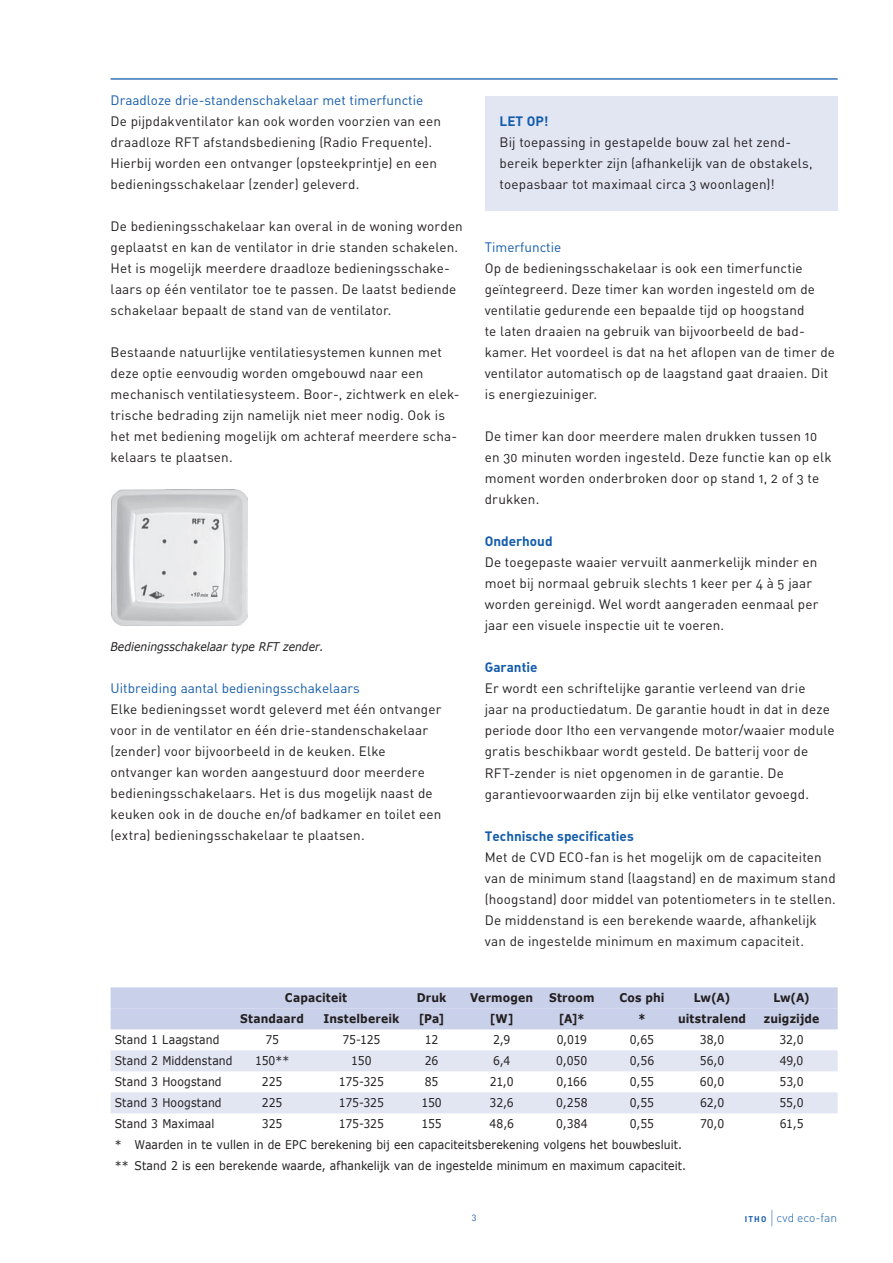
<style>
.page{position:relative;width:893px;height:1263px;background:#fff}
.page>*{position:absolute;margin:0;border:0;box-sizing:border-box;transform-origin:0 0}
.t1{font:19.2px "DIN Light Alternate";color:#135cab;scale:.5 1}
.t2{font:13.5px/21px "DIN Regular Alternate";letter-spacing:.01em;color:#231f20}
.t3{font:13.5px "DIN Regular Alternate";color:#135cab}
.t4{font:13.5px "DIN Bold Alternate";color:#135cab}
.t5{font:12px/21px "Verdana";letter-spacing:.01em;color:#231f20;scale:.9 1}
.t6{font:700 12px "Verdana";letter-spacing:.015em;color:#231f20;scale:.9 1}
.t7{font:italic 12px "Verdana";color:#231f20;scale:.9 1}
.t8{font:12px "DIN Light Alternate";color:#135cab}
.t9{font:9px "DIN Regular Alternate";color:#135cab}
.t10{font:8.25px "DIN Bold Alternate";color:#135cab}
</style>
<div class="page">
<img style="left:111px;top:489px;width:136px;height:136px">
<hr style="left:111px;top:78px;width:727px;height:2px;background:#135cab">
<div style="left:111px;top:987px;width:727px;height:21px;background:#c9d0e9"></div>
<div style="left:111px;top:1008px;width:727px;height:21px;background:#c9d0e9"></div>
<div style="left:111px;top:1050px;width:727px;height:21px;background:#e2e6f3"></div>
<div style="left:111px;top:1092px;width:727px;height:21px;background:#e2e6f3"></div>
<div style="left:485px;top:96px;width:353px;height:114px;background:#e2e6f3"></div>
<p class="t3" style="left:111px;top:92px;width:314px">Draadloze drie-standenschakelaar met timerfunctie</p>
<p class="t2" style="left:111px;top:111px;width:332px">De pijpdakventilator kan ook worden voorzien van een draadloze RFT afstandsbediening (Radio Frequente).<br>Hierbij worden een ontvanger (opsteekprintje) en een bedieningsschakelaar (zender) geleverd.</p>
<p class="t2" style="left:111px;top:216px;width:354px">De bedieningsschakelaar kan overal in de woning worden geplaatst en kan de ventilator in drie standen schakelen.<br>Het is mogelijk meerdere draadloze bedieningsschake&shy;laars op één ventilator toe te passen. De laatst bediende schakelaar bepaalt de stand van de ventilator.</p>
<p class="t2" style="left:111px;top:342px;width:351px">Bestaande natuurlijke ventilatiesystemen kunnen met deze optie eenvoudig worden omgebouwd naar een mechanisch ventilatiesysteem. Boor-, zichtwerk en elek&shy;trische bedrading zijn namelijk niet meer nodig. Ook is het met bediening mogelijk om achteraf meerdere scha&shy;kelaars te plaatsen.</p>
<p class="t7" style="left:111px;top:639px;width:238px">Bedieningsschakelaar type RFT zender.</p>
<p class="t3" style="left:111px;top:680px;width:251px">Uitbreiding aantal bedieningsschakelaars</p>
<p class="t2" style="left:111px;top:699px;width:332px">Elke bedieningsset wordt geleverd met één ontvanger voor in de ventilator en één drie-standenschakelaar (zender) voor bijvoorbeeld in de keuken. Elke ontvanger kan worden aangestuurd door meerdere bedieningsschakelaars. Het is dus mogelijk naast de keuken ook in de douche en/of badkamer en toilet een (extra) bedieningsschakelaar te plaatsen.</p>
<p class="t4" style="left:500px;top:113px;width:50px">LET OP!</p>
<p class="t2" style="left:500px;top:132px;width:315px">Bij toepassing in gestapelde bouw zal het zend&shy;bereik beperkter zijn (afhankelijk van de obstakels, toepasbaar tot maximaal circa 3 woonlagen)!</p>
<p class="t3" style="left:485px;top:239px;width:78px">Timerfunctie</p>
<p class="t2" style="left:485px;top:258px;width:352px">Op de bedieningsschakelaar is ook een timerfunctie geïntegreerd. Deze timer kan worden ingesteld om de ventilatie gedurende een bepaalde tijd op hoogstand<br>te laten draaien na gebruik van bijvoorbeeld de bad&shy;kamer. Het voordeel is dat na het aflopen van de timer de ventilator automatisch op de laagstand gaat draaien. Dit is energiezuiniger.</p>
<p class="t2" style="left:485px;top:426px;width:348px">De timer kan door meerdere malen drukken tussen 10 en 30 minuten worden ingesteld. Deze functie kan op elk moment worden onderbroken door op stand 1, 2 of 3 te drukken.</p>
<p class="t4" style="left:485px;top:533px;width:69px">Onderhoud</p>
<p class="t2" style="left:485px;top:552px;width:335px">De toegepaste waaier vervuilt aanmerkelijk minder en moet bij normaal gebruik slechts 1 keer per 4 à 5 jaar worden gereinigd. Wel wordt aangeraden eenmaal per jaar een visuele inspectie uit te voeren.</p>
<p class="t4" style="left:485px;top:659px;width:54px">Garantie</p>
<p class="t2" style="left:485px;top:678px;width:351px">Er wordt een schriftelijke garantie verleend van drie<br>jaar na productiedatum. De garantie houdt in dat in deze periode door Itho een vervangende motor/waaier module gratis beschikbaar wordt gesteld. De batterij voor de RFT-zender is niet opgenomen in de garantie. De garantievoorwaarden zijn bij elke ventilator gevoegd.</p>
<p class="t4" style="left:485px;top:827px;width:151px">Technische specificaties</p>
<p class="t2" style="left:485px;top:846px;width:353px">Met de CVD ECO-fan is het mogelijk om de capaciteiten van de minimum stand (laagstand) en de maximum stand (hoogstand) door middel van potentiometers in te stellen.<br>De middenstand is een berekende waarde, afhankelijk van de ingestelde minimum en maximum capaciteit.</p>
<p class="t6" style="left:285px;top:990px;width:71px">Capaciteit</p>
<p class="t6" style="left:417px;top:990px;width:34px">Druk</p>
<p class="t6" style="left:470px;top:990px;width:71px">Vermogen</p>
<p class="t6" style="left:549px;top:990px;width:52px">Stroom</p>
<p class="t6" style="left:619px;top:990px;width:52px">Cos phi</p>
<p class="t6" style="left:694px;top:990px;width:42px">Lw(A)</p>
<p class="t6" style="left:773px;top:990px;width:42px">Lw(A)</p>
<p class="t6" style="left:240px;top:1011px;width:72px">Standaard</p>
<p class="t6" style="left:323px;top:1011px;width:86px">Instelbereik</p>
<p class="t6" style="left:419px;top:1011px;width:30px">[Pa]</p>
<p class="t6" style="left:490px;top:1011px;width:28px">[W]</p>
<p class="t6" style="left:559px;top:1011px;width:30px">[A]*</p>
<p class="t6" style="left:638px;top:1011px;width:10px">*</p>
<p class="t6" style="left:678px;top:1011px;width:77px">uitstralend</p>
<p class="t6" style="left:764px;top:1011px;width:63px">zuigzijde</p>
<p class="t5" style="left:115px;top:1030px;width:118px">Stand 1 Laagstand</p>
<p class="t5" style="left:265px;top:1030px;width:17px">75</p>
<p class="t5" style="left:342px;top:1030px;width:44px">75-125</p>
<p class="t5" style="left:425px;top:1030px;width:17px">12</p>
<p class="t5" style="left:493px;top:1030px;width:21px">2,9</p>
<p class="t5" style="left:557px;top:1030px;width:35px">0,019</p>
<p class="t5" style="left:630px;top:1030px;width:28px">0,65</p>
<p class="t5" style="left:700px;top:1030px;width:29px">38,0</p>
<p class="t5" style="left:779px;top:1030px;width:28px">32,0</p>
<p class="t5" style="left:115px;top:1051px;width:132px">Stand 2 Middenstand</p>
<p class="t5" style="left:255px;top:1051px;width:39px">150**</p>
<p class="t5" style="left:351px;top:1051px;width:24px">150</p>
<p class="t5" style="left:425px;top:1051px;width:17px">26</p>
<p class="t5" style="left:493px;top:1051px;width:21px">6,4</p>
<p class="t5" style="left:556px;top:1051px;width:36px">0,050</p>
<p class="t5" style="left:630px;top:1051px;width:29px">0,56</p>
<p class="t5" style="left:700px;top:1051px;width:29px">56,0</p>
<p class="t5" style="left:780px;top:1051px;width:28px">49,0</p>
<p class="t5" style="left:115px;top:1072px;width:120px">Stand 3 Hoogstand</p>
<p class="t5" style="left:262px;top:1072px;width:24px">225</p>
<p class="t5" style="left:339px;top:1072px;width:52px">175-325</p>
<p class="t5" style="left:425px;top:1072px;width:17px">85</p>
<p class="t5" style="left:490px;top:1072px;width:28px">21,0</p>
<p class="t5" style="left:557px;top:1072px;width:35px">0,166</p>
<p class="t5" style="left:630px;top:1072px;width:28px">0,55</p>
<p class="t5" style="left:700px;top:1072px;width:29px">60,0</p>
<p class="t5" style="left:780px;top:1072px;width:28px">53,0</p>
<p class="t5" style="left:115px;top:1093px;width:120px">Stand 3 Hoogstand</p>
<p class="t5" style="left:262px;top:1093px;width:24px">225</p>
<p class="t5" style="left:339px;top:1093px;width:52px">175-325</p>
<p class="t5" style="left:421px;top:1093px;width:24px">150</p>
<p class="t5" style="left:490px;top:1093px;width:28px">32,6</p>
<p class="t5" style="left:556px;top:1093px;width:36px">0,258</p>
<p class="t5" style="left:630px;top:1093px;width:28px">0,55</p>
<p class="t5" style="left:700px;top:1093px;width:28px">62,0</p>
<p class="t5" style="left:780px;top:1093px;width:28px">55,0</p>
<p class="t5" style="left:115px;top:1114px;width:112px">Stand 3 Maximaal</p>
<p class="t5" style="left:262px;top:1114px;width:24px">325</p>
<p class="t5" style="left:339px;top:1114px;width:52px">175-325</p>
<p class="t5" style="left:421px;top:1114px;width:24px">155</p>
<p class="t5" style="left:489px;top:1114px;width:29px">48,6</p>
<p class="t5" style="left:556px;top:1114px;width:37px">0,384</p>
<p class="t5" style="left:630px;top:1114px;width:28px">0,55</p>
<p class="t5" style="left:700px;top:1114px;width:28px">70,0</p>
<p class="t5" style="left:780px;top:1114px;width:28px">61,5</p>
<p class="t5" style="left:115px;top:1135px;width:636px">* Waarden in te vullen in de EPC berekening bij een capaciteitsberekening volgens het bouwbesluit. ** Stand 2 is een berekende waarde, afhankelijk van de ingestelde minimum en maximum capaciteit.</p>
<p class="t10" style="left:745px;top:1213px;width:23px">IThO</p>
<h1 class="t1" style="left:770px;top:1206px;width:8px">|</h1>
<p class="t9" style="left:472px;top:1211px;width:6px">3</p>
<p class="t8" style="left:777px;top:1210px;width:62px">cvd eco-fan</p>
</div>
